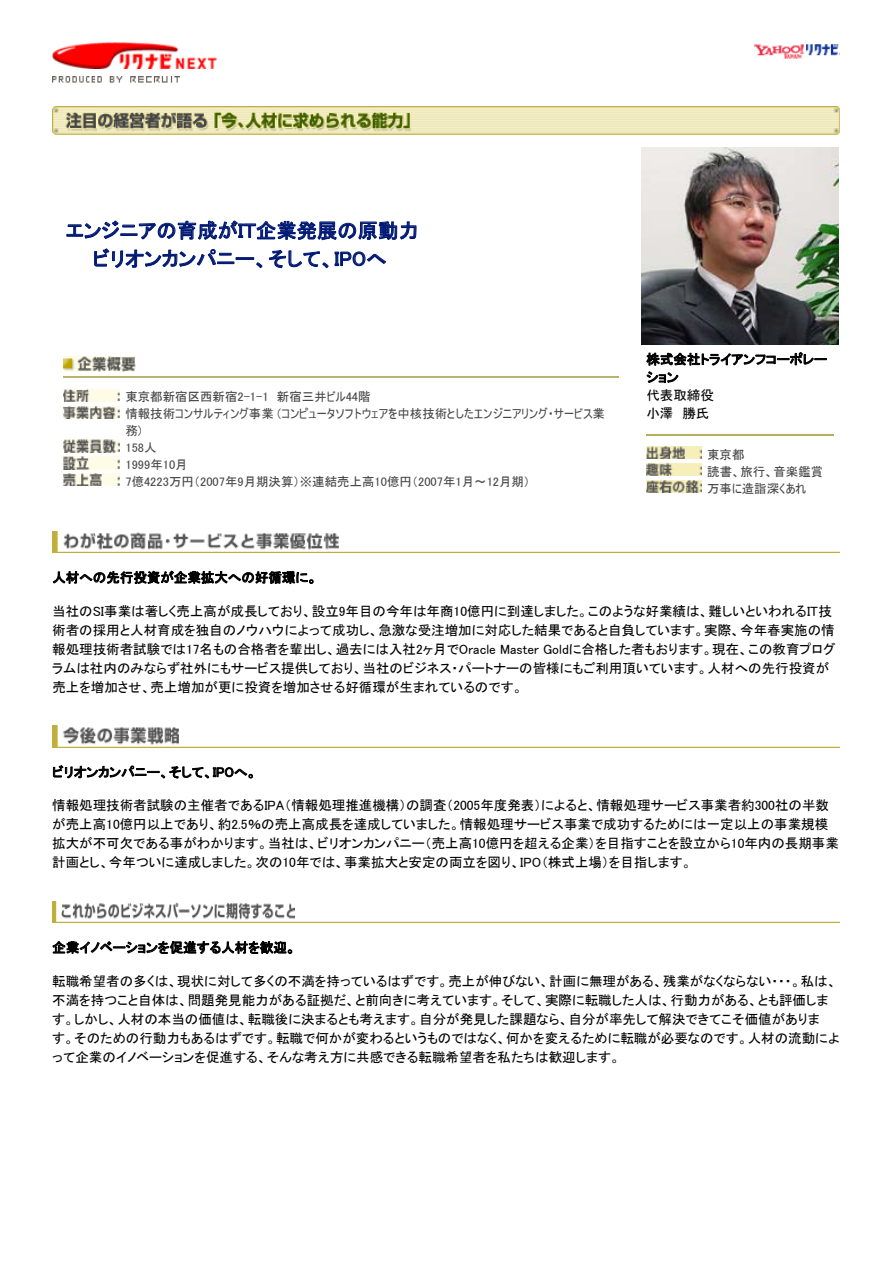
<style>
.page{position:relative;width:893px;height:1263px;background:#fff}
.page>*{position:absolute;margin:0;border:0;box-sizing:border-box;transform-origin:0 0}
.t1{font:20.25px/28.2px "MS P Gothic";letter-spacing:.005em;color:#001974;text-align:center}
.t2{font:13.5px/19px "MS P Gothic";color:#000}
.t3{font:12.45px/17px "MS UI Gothic";color:#454545}
</style>
<div class="page">
<img style="left:52px;top:43px;width:165px;height:26px">
<img style="left:52px;top:76px;width:127px;height:7px">
<img style="left:754px;top:44px;width:86px;height:15px">
<img style="left:52px;top:107px;width:788px;height:28px">
<svg style="left:66px;top:220px;width:350px;height:49px"></svg>
<img style="left:642px;top:147px;width:197px;height:197px">
<img style="left:64px;top:357px;width:72px;height:14px">
<img style="left:64px;top:377px;width:554px;height:1px">
<img style="left:64px;top:389px;width:56px;height:13px">
<img style="left:64px;top:406px;width:56px;height:12px">
<img style="left:64px;top:440px;width:56px;height:12px">
<img style="left:64px;top:457px;width:56px;height:12px">
<img style="left:64px;top:474px;width:56px;height:12px">
<svg style="left:646px;top:352px;width:180px;height:31px"></svg>
<hr style="left:646px;top:434px;width:188px;height:1px;background:#b8ad5d">
<img style="left:646px;top:447px;width:55px;height:12px">
<img style="left:646px;top:464px;width:55px;height:12px">
<img style="left:646px;top:480px;width:55px;height:13px">
<img style="left:52px;top:531px;width:788px;height:21px">
<svg style="left:53px;top:571px;width:260px;height:14px"></svg>
<img style="left:52px;top:726px;width:788px;height:21px">
<svg style="left:53px;top:765px;width:200px;height:14px"></svg>
<img style="left:52px;top:901px;width:788px;height:22px">
<svg style="left:53px;top:941px;width:239px;height:13px"></svg>
<h1 class="t1" style="left:66px;top:216px;width:354px">エンジニアの育成がＩＴ企業発展の原動力ビリオンカンパニー、そして、IPOへ</h1>
<p class="t3" style="left:125px;top:388px;width:481px">東京都新宿区西新宿2-1-1 新宿三井ビル44階<br>情報技術コンサルティング事業 (コンピュータソフトウェアを中核技術としたエンジニアリング・サービス業務)<br>158人<br>1999年10月<br>7億4223万円（2007年9月期決算）※連結売上高10億円（2007年1月～12月期）</p>
<p class="t2" style="left:646px;top:350px;width:182px;line-height:18px">株式会社トライアンフコーポレーション<br>代表取締役<br>小澤 勝氏</p>
<p class="t3" style="left:707px;top:446px;width:118px">東京都<br>読書、旅行、音楽鑑賞万事に造詣深くあれ</p>
<p class="t2" style="left:52px;top:568px;width:266px">人材への先行投資が企業拡大への好循環に。</p>
<p class="t2" style="left:52px;top:601px;width:785px">当社のSI事業は著しく売上高が成長しており、設立9年目の今年は年商10億円に到達しました。このような好業績は、難しいといわれるIT技術者の採用と人材育成を独自のノウハウによって成功し、急激な受注増加に対応した結果であると自負しています。実際、今年春実施の情報処理技術者試験では17名もの合格者を輩出し、過去には入社2ヶ月でOracle Master Goldに合格した者もおります。現在、この教育プログラムは社内のみならず社外にもサービス提供しており、当社のビジネス・パートナーの皆様にもご利用頂いています。人材への先行投資が売上を増加させ、売上増加が更に投資を増加させる好循環が生まれているのです。</p>
<p class="t2" style="left:52px;top:762px;width:206px">ビリオンカンパニー、そして、IPOへ。</p>
<p class="t2" style="left:52px;top:796px;width:788px">情報処理技術者試験の主催者であるIPA（情報処理推進機構）の調査（2005年度発表）によると、情報処理サービス事業者約300社の半数が売上高10億円以上であり、約2.5％の売上高成長を達成していました。情報処理サービス事業で成功するためには一定以上の事業規模拡大が不可欠である事がわかります。当社は、ビリオンカンパニー（売上高10億円を超える企業）を目指すことを設立から10年内の長期事業計画とし、今年ついに達成しました。次の10年では、事業拡大と安定の両立を図り、IPO（株式上場）を目指します。</p>
<p class="t2" style="left:52px;top:938px;width:245px">企業イノベーションを促進する人材を歓迎。</p>
<p class="t2" style="left:52px;top:971px;width:789px">転職希望者の多くは、現状に対して多くの不満を持っているはずです。売上が伸びない、計画に無理がある、残業がなくならない・・・。私は、不満を持つこと自体は、問題発見能力がある証拠だ、と前向きに考えています。そして、実際に転職した人は、行動力がある、とも評価します。しかし、人材の本当の価値は、転職後に決まるとも考えます。自分が発見した課題なら、自分が率先して解決できてこそ価値がありま<br>す。そのための行動力もあるはずです。転職で何かが変わるというものではなく、何かを変えるために転職が必要なのです。人材の流動によって企業のイノベーションを促進する、そんな考え方に共感できる転職希望者を私たちは歓迎します。</p>
</div>
